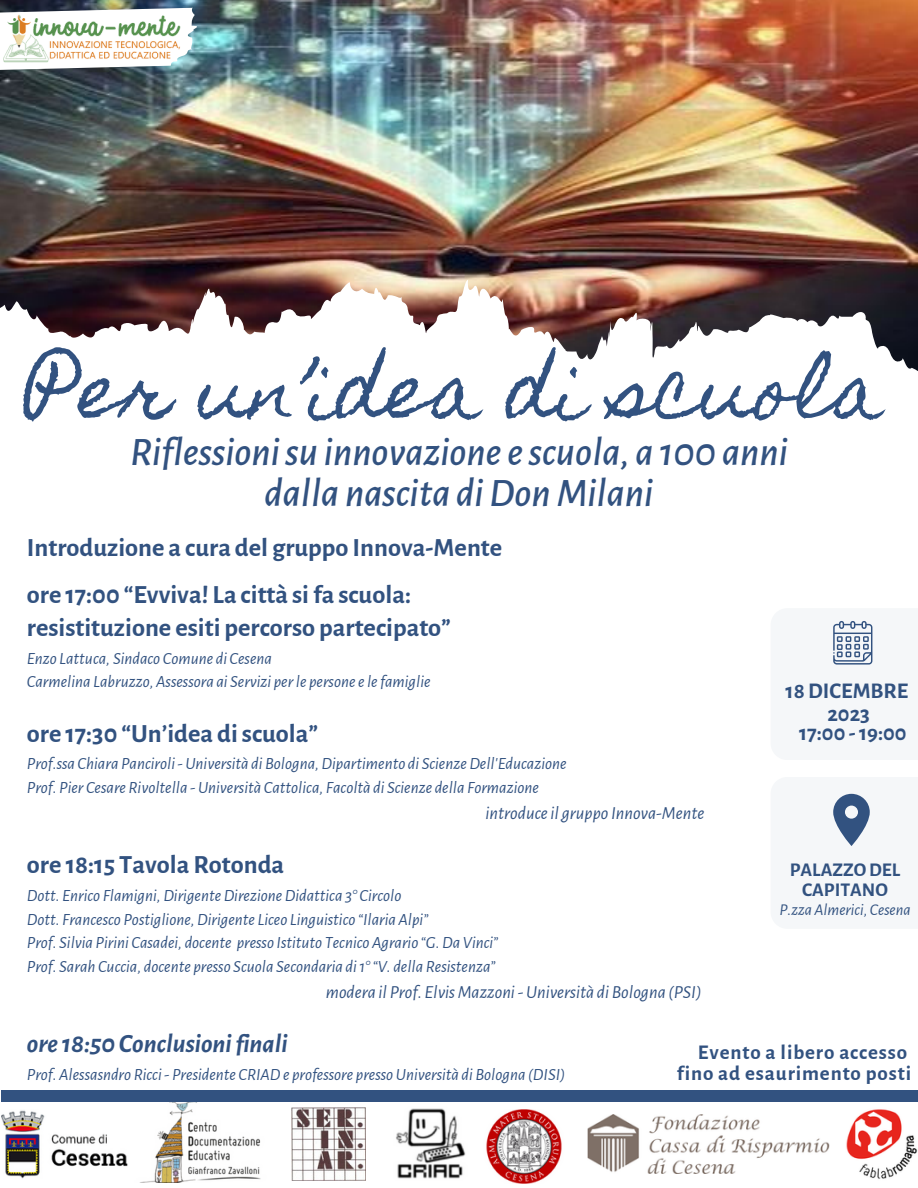
<style>
.page{position:relative;width:918px;height:1188px;background:#fff}
.page>*{position:absolute;margin:0;border:0;box-sizing:border-box;transform-origin:0 0}
.t1{font:75px "Homemade Apple";color:#325280}
.t2{font:italic 500 40.5px/40.5px "Alegreya Sans";color:#325280;text-align:center}
.t3{font:700 26.4px "Alegreya Sans";color:#325280}
.t4{font:italic 700 26.4px "Alegreya Sans";color:#325280}
.t5{font:700 22.5px "Alegreya Sans";color:#325280}
.t6{font:700 21px "Alegreya Sans";letter-spacing:.04em;color:#325280}
.t7{font:700 19.5px/20.2px "Alegreya Sans";color:#325280;text-align:center}
.t8{font:italic 18.45px "Alegreya Sans";color:#325280}
.t9{font:italic 17.1px "Alegreya Sans";color:#325280}
.t10{font:italic 16.5px "Alegreya Sans";color:#325280}
</style>
<div class="page">
<img style="left:0;top:0;width:918px;height:212px">
<img style="left:0;top:212px;width:918px;height:159px">
<img style="left:291px;top:1107px;width:75px;height:74px">
<img style="left:142px;top:1102px;width:119px;height:80px">
<img style="left:1px;top:1110px;width:127px;height:69px">
<img style="left:587px;top:1114px;width:242px;height:60px">
<img style="left:396px;top:1108px;width:70px;height:71px">
<img style="left:846px;top:1109px;width:72px;height:70px">
<img style="left:486px;top:1109px;width:76px;height:75px">
<div style="left:1px;top:1091px;width:917px;height:11px;background:#325280"></div>
<img style="left:0;top:7px;width:224px;height:63px">
<img style="left:4px;top:13px;width:176px;height:50px">
<div style="left:771px;top:608px;width:147px;height:152px;background:#f5f7f9"></div>
<svg style="left:833px;top:621px;width:39px;height:44px"></svg>
<div style="left:771px;top:777px;width:147px;height:152px;background:#f5f7f9"></div>
<svg style="left:833px;top:794px;width:37px;height:52px"></svg>
<p class="t1" style="left:27px;top:347px;width:858px">Per un’idea di scuola</p>
<p class="t2" style="left:130px;top:433px;width:659px">Riflessionisu innovazioneescuola, a 100 anni dalla nascita diDonMilani</p>
<p class="t3" style="left:27px;top:535px;width:477px">Introduzione a cura del gruppo Innova-Mente</p>
<p class="t3" style="left:27px;top:582px;width:386px">ore 17:00 “Evviva! La città sifa scuola:</p>
<p class="t3" style="left:27px;top:615px;width:426px">resistituzione esiti percorso partecipato”</p>
<p class="t9" style="left:27px;top:650px;width:247px">Enzo Lattuca, Sindaco Comune di Cesena</p>
<p class="t9" style="left:27px;top:674px;width:405px">Carmelina Labruzzo, Assessora ai Servizi perle personeelefamiglie</p>
<p class="t3" style="left:27px;top:721px;width:293px">ore 17:30 “Un’idea discuola”</p>
<p class="t9" style="left:27px;top:756px;width:541px">Prof.ssa Chiara Panciroli-Università di Bologna,Dipartimento di ScienzeDell'Educazione</p>
<p class="t9" style="left:27px;top:779px;width:514px">Prof. Pier Cesare Rivoltella -Università Cattolica, Facoltà di Scienze della Formazione</p>
<p class="t8" style="left:486px;top:804px;width:220px">introduceil gruppo Innova-Mente</p>
<p class="t3" style="left:27px;top:852px;width:259px">ore 18:15 Tavola Rotonda</p>
<p class="t9" style="left:27px;top:887px;width:376px">Dott. Enrico Flamigni,DirigenteDirezioneDidattica 3° Circolo</p>
<p class="t9" style="left:27px;top:911px;width:403px">Dott. Francesco Postiglione,Dirigente Liceo Linguistico “Ilaria Alpi”</p>
<p class="t9" style="left:27px;top:935px;width:473px">Prof. Silvia Pirini Casadei, docente presso Istituto Tecnico Agrario “G.Da Vinci”</p>
<p class="t9" style="left:27px;top:958px;width:470px">Prof. Sarah Cuccia, docente presso Scuola Secondaria di1°“V. della Resistenza”</p>
<p class="t8" style="left:326px;top:983px;width:377px">modera il Prof. ElvisMazzoni-Università di Bologna (PSI)</p>
<p class="t4" style="left:27px;top:1031px;width:262px">ore 18:50 Conclusionifinali</p>
<p class="t9" style="left:27px;top:1066px;width:540px">Prof. Alessasndro Ricci- Presidente CRIADe professore pressoUniversità di Bologna (DISI)</p>
<p class="t5" style="left:786px;top:680px;width:124px">18DICEMBRE</p>
<p class="t5" style="left:827px;top:703px;width:44px">2023</p>
<p class="t5" style="left:799px;top:722px;width:109px">17:00 -19:00</p>
<p class="t7" style="left:790px;top:860px;width:112px">PALAZZODEL<br>CAPITANO</p>
<p class="t10" style="left:779px;top:902px;width:133px">P.zza Almerici, Cesena</p>
<p class="t6" style="left:698px;top:1042px;width:211px">Evento a libero accesso</p>
<p class="t6" style="left:677px;top:1063px;width:236px">fino ad esaurimento posti</p>
</div>
